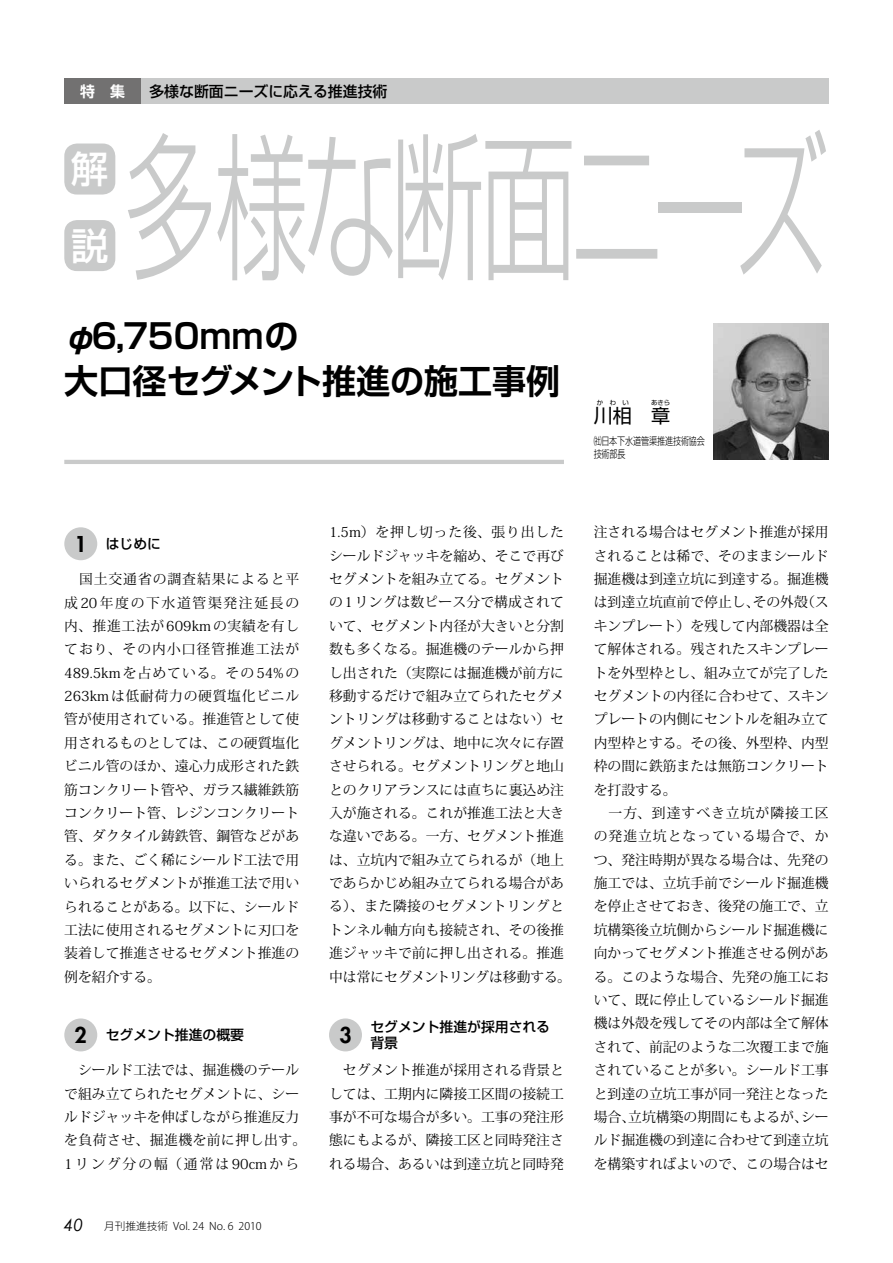
<style>
.page{position:relative;width:893px;height:1263px;background:#fff}
.page>*{position:absolute;margin:0;border:0;box-sizing:border-box;transform-origin:0 0}
.t1{font:300 159.45px "Shin Go Pro";letter-spacing:-.06em;color:#c9caca;scale:.59 1}
.t2{font:500 37.2px/76.5px "Shin Go Pro";color:#fff}
.t3{font:700 34.05px/44.7px "Shin Go De";color:#000}
.t4{font:19.2px "Shin Go Pro";color:#000}
.t5{font:500 14.85px "Shin Go Pro";color:#000}
.t6{font:700 14.85px "Shin Go De";color:#fff}
.t7{font:13.8px/23.4px "Koz Min Pr 6 N";color:#000}
.t8{font:500 13.8px/15.9px "Shin Go Pro";color:#000}
.t9{font:300 10.65px "Koz Go Pr 6 N";color:#000}
.t10{font:300 10.65px/12.8px "Shin Go Pro";letter-spacing:-.015em;color:#000;scale:.76 1}
.t11{font:6.45px "Shin Go Pro";letter-spacing:.5em;color:#000}
.s1{font-family:"Futura";font-weight:800;font-size:21.3px}
.s2{font-family:"Century Gothic";font-weight:400;font-style:italic;font-size:16.95px}
</style>
<div class="page">
<div style="left:64px;top:527px;width:33px;height:33px;background:#c9caca;border-radius:50%"></div>
<div style="left:64px;top:1018px;width:33px;height:33px;background:#c9caca;border-radius:50%"></div>
<div style="left:329px;top:1018px;width:33px;height:33px;background:#c9caca;border-radius:50%"></div>
<div style="left:64px;top:79px;width:765px;height:25px;background:#c9caca"></div>
<div style="left:64px;top:79px;width:77px;height:25px;background:#727171"></div>
<img style="left:714px;top:323px;width:115px;height:136px">
<hr style="left:64px;top:460px;width:500px;height:4px;background:#c9caca">
<div style="left:64px;top:144px;width:51px;height:51px;background:#c9caca;border-radius:13px"></div>
<div style="left:64px;top:220px;width:51px;height:51px;background:#c9caca;border-radius:13px"></div>
<p class="t6" style="left:80px;top:82px;width:46px">特　集</p>
<p class="t5" style="left:149px;top:79px;width:240px">多様な断面ニーズに応える推進技術</p>
<h2 class="t2" style="left:71px;top:126px;width:39px">解説</h2>
<h1 class="t1" style="left:124px;top:76px;width:1194px">多様な断面ニーズ</h1>
<h3 class="t3" style="left:64px;top:312px;width:497px">φ6,750mmの<br>大口径セグメント推進の施工事例</h3>
<p class="t8" style="left:75px;top:534px;width:88px"><span class="s1">1</span> はじめに</p>
<p class="t7" style="left:64px;top:568px;width:236px;text-align:justify">　国土交通省の調査結果によると平成20年度の下水道管渠発注延長の内、推進工法が609kmの実績を有しており、その内小口径管推進工法が489.5kmを占めている。その54%の263kmは低耐荷力の硬質塩化ビニル管が使用されている。推進管として使用されるものとしては、この硬質塩化ビニル管のほか、遠心力成形された鉄筋コンクリート管や、ガラス繊維鉄筋コンクリート管、レジンコンクリート管、ダクタイル鋳鉄管、鋼管などがある。また、ごく稀にシールド工法で用いられるセグメントが推進工法で用いられることがある。以下に、シールド工法に使用されるセグメントに刃口を装着して推進させるセグメント推進の例を紹介する。</p>
<p class="t8" style="left:75px;top:1025px;width:171px"><span class="s1">2</span> セグメント推進の概要</p>
<p class="t7" style="left:64px;top:1059px;width:243px">　シールド工法では、掘進機のテールで組み立てられたセグメントに、シールドジャッキを伸ばしながら推進反力を負荷させ、掘進機を前に押し出す。<br>1リング分の幅（通常は90cmから</p>
<p class="t9" style="left:64px;top:1220px;width:199px"><span class="s2">40</span> 月刊推進技術 Vol. 24 No. 6 2010</p>
<p class="t7" style="left:329px;top:521px;width:243px">1.5m）を押し切った後、張り出したシールドジャッキを縮め、そこで再びセグメントを組み立てる。セグメントの1リングは数ピース分で構成されていて、セグメント内径が大きいと分割数も多くなる。掘進機のテールから押し出された（実際には掘進機が前方に移動するだけで組み立てられたセグメントリングは移動することはない）セグメントリングは、地中に次々に存置させられる。セグメントリングと地山とのクリアランスには直ちに裏込め注入が施される。これが推進工法と大きな違いである。一方、セグメント推進は、立坑内で組み立てられるが（地上であらかじめ組み立てられる場合がある）、また隣接のセグメントリングとトンネル軸方向も接続され、その後推進ジャッキで前に押し出される。推進中は常にセグメントリングは移動する。</p>
<p class="t8" style="left:339px;top:1017px;width:212px;text-indent:31px">セグメント推進が採用される<br><sup>3</sup> 背景</p>
<p class="t7" style="left:329px;top:1059px;width:236px;text-align:justify">　セグメント推進が採用される背景としては、工期内に隣接工区間の接続工事が不可な場合が多い。工事の発注形態にもよるが、隣接工区と同時発注される場合、あるいは到達立坑と同時発</p>
<p class="t11" style="left:597px;top:397px;width:33px">かわい</p>
<p class="t11" style="left:651px;top:397px;width:21px">あきら</p>
<p class="t10" style="left:594px;top:433px;width:148px">㈳日本下水道管渠推進技術協会技術部長</p>
<h3 class="t4" style="left:594px;top:400px;width:78px">川相 章</h3>
<p class="t7" style="left:594px;top:521px;width:236px">注される場合はセグメント推進が採用されることは稀で、そのままシールド掘進機は到達立坑に到達する。掘進機は到達立坑直前で停止し、その外殻（スキンプレート）を残して内部機器は全て解体される。残されたスキンプレートを外型枠とし、組み立てが完了したセグメントの内径に合わせて、スキンプレートの内側にセントルを組み立て内型枠とする。その後、外型枠、内型枠の間に鉄筋または無筋コンクリートを打設する。<br>　一方、到達すべき立坑が隣接工区の発進立坑となっている場合で、かつ、発注時期が異なる場合は、先発の施工では、立坑手前でシールド掘進機を停止させておき、後発の施工で、立坑構築後立坑側からシールド掘進機に向かってセグメント推進させる例がある。このような場合、先発の施工において、既に停止しているシールド掘進機は外殻を残してその内部は全て解体されて、前記のような二次覆工まで施されていることが多い。シールド工事と到達の立坑工事が同一発注となった場合、立坑構築の期間にもよるが、シールド掘進機の到達に合わせて到達立坑を構築すればよいので、この場合はセ</p>
</div>
